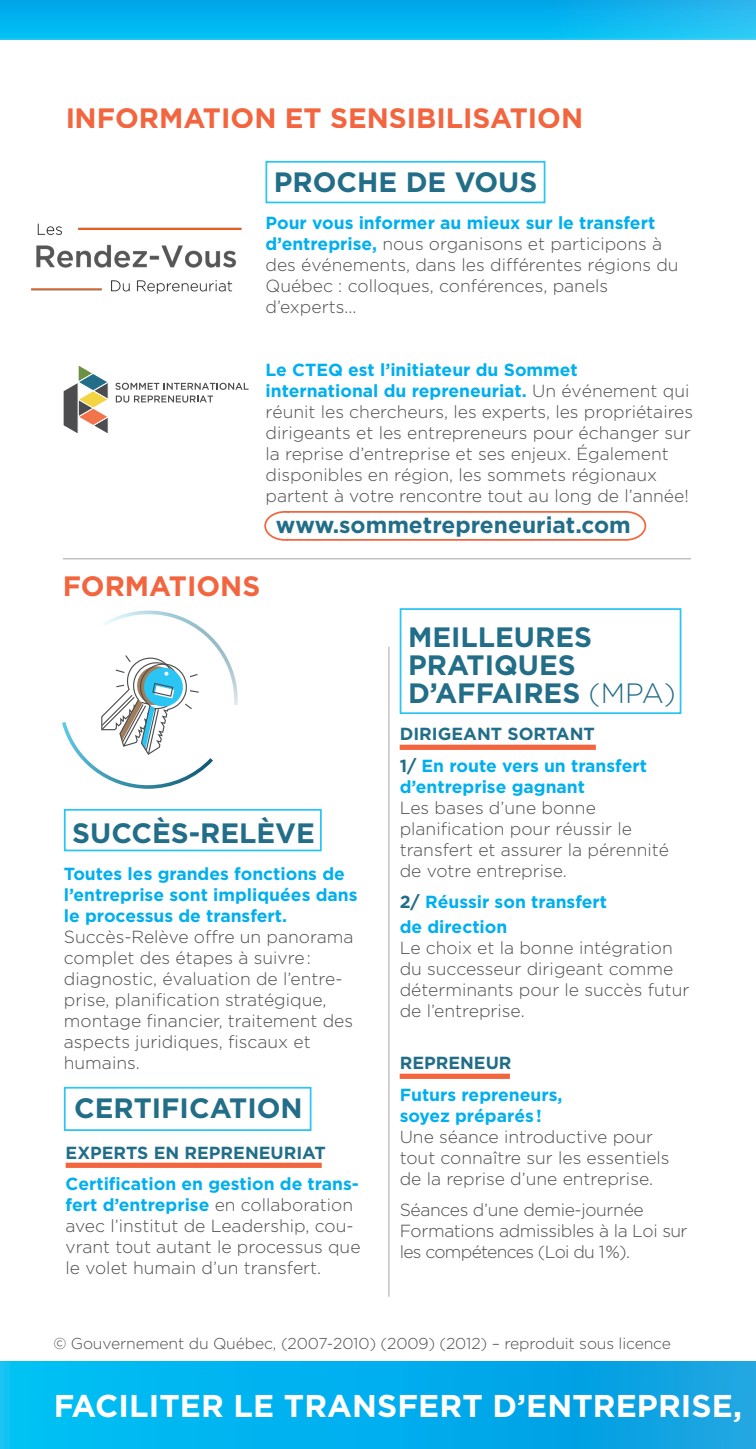
<style>
.page{position:relative;width:756px;height:1449px;background:#fff}
.page>*{position:absolute;margin:0;border:0;box-sizing:border-box;transform-origin:0 0}
.t1{font:700 31.5px "Gotham";letter-spacing:.005em;color:#fff}
.t2{font:700 28px/28px "Gotham";color:#226e88}
.t3{font:700 28px "Gotham";color:#f2653f}
.t4{font:700 22.75px "Gotham";color:#226e88}
.t5{font:300 17.5px/21px "Gotham";color:#4d4d4f}
.t6{font:700 17.5px/21px "Gotham";color:#00afef}
.t7{font:300 17.5px/21px "Gotham";letter-spacing:-.02em;color:#4d4d4f}
.t8{font:700 17.5px "Gotham";color:#226e88}
.t9{font:300 15.75px "Gotham";letter-spacing:-.01em;color:#4d4d4f}
.s1{font-weight:700;color:#00afef}
.s2{font-weight:300}
.s3{color:#226e88}
</style>
<div class="page">
<svg style="left:0;top:0;width:756px;height:39px;background:#07b5ef"></svg>
<div style="left:64px;top:809px;width:258px;height:42px;border:2px solid #2ac5f4"></div>
<div style="left:400px;top:608px;width:281px;height:106px;border:2px solid #2ac5f4"></div>
<svg style="left:62px;top:611px;width:176px;height:178px"></svg>
<div style="left:400px;top:1074px;width:110px;height:5px;background:#f2653f"></div>
<div style="left:400px;top:745px;width:196px;height:5px;background:#f2653f"></div>
<hr style="left:389px;top:647px;width:1px;height:650px;background:#a2a4a7">
<div style="left:265px;top:161px;width:280px;height:42px;border:2px solid #2ac5f4"></div>
<svg style="left:0;top:1362px;width:756px;height:87px;background:#04aeeb"></svg>
<svg style="left:264px;top:511px;width:383px;height:30px"></svg>
<hr style="left:63px;top:559px;width:628px;height:1px;background:#a2a4a7">
<svg style="left:115px;top:383px;width:134px;height:20px"></svg>
<svg style="left:63px;top:366px;width:46px;height:67px"></svg>
<img style="left:31px;top:223px;width:211px;height:71px">
<div style="left:64px;top:1087px;width:248px;height:44px;border:2px solid #2ac5f4"></div>
<div style="left:66px;top:1163px;width:256px;height:5px;background:#f2653f"></div>
<h2 class="t3" style="left:65px;top:101px;width:520px">INFORMATION ET SENSIBILISATION</h2>
<h2 class="t2" style="left:274px;top:167px;width:265px">PROCHE DE VOUS</h2>
<p class="t5" style="left:265px;top:212px;width:415px"><span class="s1">Pour vous informer au mieux sur le transfert d’entreprise,</span> nous organisons et participons à des événements, dans les différentes régions du Québec : colloques, conférences, panels d’experts...</p>
<p class="t5" style="left:265px;top:359px;width:429px"><span class="s1">Le CTEQ est l’initiateur du Sommet international du repreneuriat.</span> Un événement qui réunit les chercheurs, les experts, les propriétaires dirigeants et les entrepreneurs pour échanger sur la reprise d’entreprise et ses enjeux. Également disponibles en région, les sommets régionaux partent à votre rencontre tout au long de l’année!</p>
<h3 class="t4" style="left:276px;top:512px;width:356px">www.sommetrepreneuriat.com</h3>
<h2 class="t3" style="left:63px;top:570px;width:199px">FORMATIONS</h2>
<h2 class="t2" style="left:72px;top:818px;width:244px">SUCCÈS-RELÈVE</h2>
<p class="t6" style="left:64px;top:863px;width:295px">Toutes les grandes fonctions de l’entreprise sont impliquées dans le processus de transfert.</p>
<p class="t5" style="left:64px;top:926px;width:291px">Succès-Relève offre un panorama complet des étapes à suivre: diagnostic, évaluation de l’entre&shy;prise, planification stratégique, montage financier, traitement des aspects juridiques, fiscaux et humains.</p>
<h2 class="t2" style="left:74px;top:1093px;width:230px">CERTIFICATION</h2>
<p class="t8" style="left:66px;top:1142px;width:262px">EXPERTS EN REPRENEURIAT</p>
<p class="t5" style="left:66px;top:1173px;width:296px"><span class="s1">Certification en gestion de trans&shy;fert d’entreprise</span> en collaboration avec l’institut de Leadership, cou&shy;vrant tout autant le processus que le volet humain d’un transfert.</p>
<h2 class="t2" style="left:408px;top:623px;width:269px">MEILLEURES<br>PRATIQUES<br>D’AFFAIRES <span class="s2">(MPA)</span></h2>
<p class="t6" style="left:400px;top:718px;width:249px;line-height:31.5px"><span class="s3">DIRIGEANT SORTANT<br>1/</span> En route vers un transfert</p>
<p class="t6" style="left:400px;top:776px;width:187px">d’entreprise gagnant</p>
<p class="t5" style="left:400px;top:797px;width:271px">Les bases d’une bonne planification pour réussir le transfert et assurer la pérennité de votre entreprise.</p>
<p class="t6" style="left:400px;top:889px;width:209px;line-height:24.5px"><span class="s3">2/</span> Réussir son transfert de direction</p>
<p class="t5" style="left:400px;top:937px;width:291px">Le choix et la bonne intégration du successeur dirigeant comme déterminants pour le succès futur de l’entreprise.</p>
<p class="t8" style="left:400px;top:1053px;width:113px">REPRENEUR</p>
<p class="t6" style="left:400px;top:1084px;width:164px">Futurs repreneurs, soyez préparés!</p>
<p class="t5" style="left:400px;top:1126px;width:271px">Une séance introductive pour tout connaître sur les essentiels de la reprise d’une entreprise.</p>
<p class="t7" style="left:400px;top:1199px;width:289px">Séances d’une demie-journée<br>Formations admissibles à la Loi sur les compétences (Loi du 1%).</p>
<p class="t9" style="left:53px;top:1335px;width:619px">© Gouvernement du Québec, (2007-2010) (2009) (2012) – reproduit sous licence</p>
<h1 class="t1" style="left:53px;top:1388px;width:690px">FACILITER LE TRANSFERT D’ENTREPRISE,</h1>
</div>
